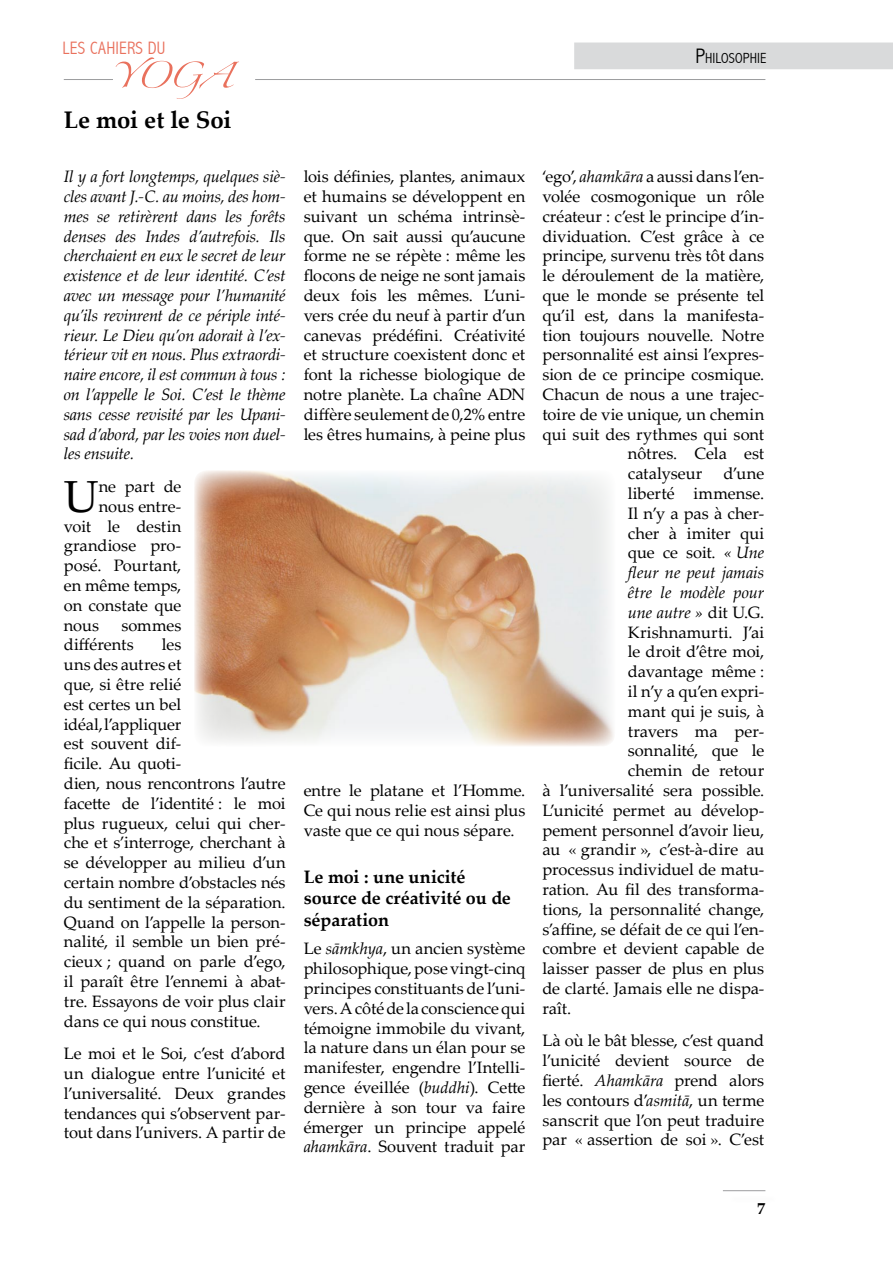
<style>
.page{position:relative;width:893px;height:1263px;background:#fff}
.page>*{position:absolute;margin:0;border:0;box-sizing:border-box;transform-origin:0 0}
.t1{font:57px "Linotype Zapfino One";color:#e9715d}
.t2{font:45px "Palatino Linotype";color:#000}
.t3{font:700 24px "Palatino Linotype";letter-spacing:-.01em;color:#000}
.t4{font:700 18px/21.6px "Palatino Linotype";letter-spacing:-.005em;color:#000}
.t5{font:300 condensed 18px "Abadi";letter-spacing:.01em;color:#e9715d}
.t6{font:16.5px/19.8px "Palatino Linotype";color:#000;text-align:justify}
.t7{font:italic 16.5px/19.8px "Palatino Linotype";letter-spacing:-.015em;color:#000;text-align:justify}
.t8{font:300 condensed 14.7px "Abadi";color:#000}
.s1{font-size:21px}
.s2{font-style:italic}
.s3{font-style:normal}
</style>
<div class="page">
<div style="left:575px;top:43px;width:317px;height:25px;background:#d9dadb"></div>
<div style="left:574px;top:43px;width:319px;height:26px;border:2px solid #d9dadb"></div>
<hr style="left:255px;top:79px;width:510px;height:1px;background:#9c9d9f">
<hr style="left:64px;top:79px;width:49px;height:1px;background:#9c9d9f">
<hr style="left:723px;top:1190px;width:42px;height:1px;background:#9c9d9f">
<img style="left:194px;top:470px;width:421px;height:277px;border-radius:13px">
<p class="t5" style="left:63px;top:37px;width:104px">LES CAHIERS DU</p>
<h1 class="t1" style="left:111px;top:34px;width:124px">YOGA</h1>
<h3 class="t3" style="left:64px;top:102px;width:169px">Le moi et le Soi</h3>
<p class="t7" style="left:64px;top:166px;width:223px">Il y a fort longtemps, quelques siè&shy;cles avant J.-C. au moins, des hom&shy;mes se retirèrent dans les forêts denses des Indes d’autrefois. Ils cherchaient en eux le secret de leur existence et de leur identité. C’est avec un message pour l’humanité qu’ils revinrent de ce périple inté&shy;rieur. Le Dieu qu’on adorait à l’ex&shy;térieur vit en nous. Plus extraordi&shy;naire encore, il est commun à tous : on l’appelle le Soi. C’est le thème sans cesse revisité par les Upani&shy;sad d’abord, par les voies non duel&shy;les ensuite.</p>
<h2 class="t2" style="left:64px;top:464px;width:36px">U</h2>
<p class="t6" style="left:99px;top:476px;width:84px">ne part de</p>
<p class="t6" style="left:99px;top:496px;width:84px">nous entre-</p>
<p class="t6" style="left:64px;top:515px;width:119px">voit le destin</p>
<p class="t6" style="left:64px;top:535px;width:119px">grandiose pro-</p>
<p class="t6" style="left:64px;top:555px;width:119px">posé. Pourtant,</p>
<p class="t6" style="left:64px;top:575px;width:119px">en même temps,</p>
<p class="t6" style="left:64px;top:595px;width:119px">on constate que</p>
<p class="t6" style="left:64px;top:614px;width:37px">nous</p>
<p class="t6" style="left:64px;top:614px;width:119px;text-indent:58px">sommes différents</p>
<p class="t6" style="left:64px;top:634px;width:223px;text-align:left;text-indent:98px">les<br>uns des autres et<br>que, si être relié<br>est certes un bel<br>idéal, l’appliquer<br>est souvent dif-<br>ficile. Au quoti-<br>dien, nous rencontrons l’autre facette de l’identité : le moi plus rugueux, celui qui cher&shy;che et s’interroge, cherchant à se développer au milieu d’un certain nombre d’obstacles nés du sentiment de la séparation.<br>Quand on l’appelle la person&shy;nalité, il semble un bien pré&shy;cieux ; quand on parle d’ego, il paraît être l’ennemi à abat&shy;tre. Essayons de voir plus clair dans ce qui nous constitue.</p>
<p class="t6" style="left:64px;top:1043px;width:223px">Le moi et le Soi, c’est d’abord un dialogue entre l’unicité et l’universalité. Deux grandes tendances qui s’observent par&shy;tout dans l’univers. A partir de</p>
<p class="t8" style="left:695px;top:49px;width:73px"><span class="s1">P</span>HILOSOPHIE</p>
<p class="t6" style="left:304px;top:166px;width:223px">lois définies, plantes, animaux et humains se développent en suivant un schéma intrinsè&shy;que. On sait aussi qu’aucune forme ne se répète : même les flocons de neige ne sont jamais deux fois les mêmes. L’uni&shy;vers crée du neuf à partir d’un canevas prédéfini. Créativité et structure coexistent donc et font la richesse biologique de notre planète. La chaîne ADN diffère seulement de 0,2% entre les êtres humains, à peine plus</p>
<p class="t6" style="left:304px;top:780px;width:223px">entre le platane et l’Homme.<br>Ce qui nous relie est ainsi plus vaste que ce qui nous sépare.</p>
<p class="t4" style="left:304px;top:865px;width:209px">Le moi : une unicité source de créativité ou de séparation</p>
<p class="t6" style="left:304px;top:938px;width:223px">Le <span class="s2">sāmkhya</span>, un ancien système philosophique, pose vingt-cinq principes constituants de l’uni&shy;vers. A côté de la conscience qui témoigne immobile du vivant, la nature dans un élan pour se manifester, engendre l’Intelli&shy;gence éveillée (<span class="s2">buddhi</span>). Cette dernière à son tour va faire émerger un principe appelé <span class="s2">ahamkāra</span>. Souvent traduit par</p>
<p class="t6" style="left:542px;top:166px;width:223px">‘ego’, <span class="s2">ahamkāra</span> a aussi dans l’en-</p>
<p class="t6" style="left:542px;top:186px;width:223px">volée cosmogonique un rôle</p>
<p class="t6" style="left:542px;top:206px;width:223px">créateur : c’est le principe d’in-</p>
<p class="t6" style="left:542px;top:225px;width:223px">dividuation. C’est grâce à ce</p>
<p class="t6" style="left:542px;top:245px;width:223px">principe, survenu très tôt dans</p>
<p class="t6" style="left:542px;top:265px;width:223px">le déroulement de la matière,</p>
<p class="t6" style="left:542px;top:285px;width:223px">que le monde se présente tel</p>
<p class="t6" style="left:542px;top:305px;width:223px">qu’il est, dans la manifesta-</p>
<p class="t6" style="left:542px;top:324px;width:223px">tion toujours nouvelle. Notre</p>
<p class="t6" style="left:542px;top:344px;width:223px">personnalité est ainsi l’expres-</p>
<p class="t6" style="left:542px;top:364px;width:223px">sion de ce principe cosmique.</p>
<p class="t6" style="left:542px;top:384px;width:223px">Chacun de nous a une trajec-</p>
<p class="t6" style="left:542px;top:404px;width:223px">toire de vie unique, un chemin</p>
<p class="t6" style="left:542px;top:423px;width:223px">qui suit des rythmes qui sont</p>
<p class="t6" style="left:628px;top:443px;width:138px">nôtres. Cela est</p>
<p class="t6" style="left:628px;top:463px;width:76px">catalyseur</p>
<p class="t6" style="left:723px;top:463px;width:42px">d’une</p>
<p class="t6" style="left:628px;top:483px;width:138px">liberté immense.</p>
<p class="t6" style="left:628px;top:503px;width:138px">Il n’y a pas à cher-</p>
<p class="t6" style="left:628px;top:522px;width:138px">cher à imiter qui</p>
<p class="t6" style="left:628px;top:542px;width:138px">que ce soit. <span class="s2">« Une</span></p>
<p class="t7" style="left:628px;top:562px;width:138px">fleur ne peut jamais</p>
<p class="t7" style="left:628px;top:582px;width:138px">être le modèle pour</p>
<p class="t7" style="left:628px;top:602px;width:138px">une autre » <span class="s3">dit U.G.</span></p>
<p class="t6" style="left:628px;top:621px;width:138px">Krishnamurti. J’ai</p>
<p class="t6" style="left:628px;top:641px;width:138px">le droit d’être moi,</p>
<p class="t6" style="left:628px;top:661px;width:138px">davantage même :</p>
<p class="t6" style="left:628px;top:681px;width:138px">il n’y a qu’en expri-</p>
<p class="t6" style="left:628px;top:701px;width:138px">mant qui je suis, à</p>
<p class="t6" style="left:628px;top:720px;width:138px">travers ma per-</p>
<p class="t6" style="left:628px;top:740px;width:138px">sonnalité, que le</p>
<p class="t6" style="left:628px;top:760px;width:138px">chemin de retour</p>
<p class="t6" style="left:542px;top:780px;width:223px">à l’universalité sera possible.</p>
<p class="t6" style="left:542px;top:800px;width:223px">L’unicité permet au dévelop-</p>
<p class="t6" style="left:542px;top:819px;width:223px">pement personnel d’avoir lieu,</p>
<p class="t6" style="left:542px;top:839px;width:223px">au « grandir », c’est-à-dire au</p>
<p class="t6" style="left:542px;top:859px;width:223px">processus individuel de matu-</p>
<p class="t6" style="left:542px;top:879px;width:223px">ration. Au fil des transforma-</p>
<p class="t6" style="left:542px;top:899px;width:223px">tions, la personnalité change,</p>
<p class="t6" style="left:542px;top:918px;width:223px">s’affine, se défait de ce qui l’en-</p>
<p class="t6" style="left:542px;top:938px;width:223px">combre et devient capable de</p>
<p class="t6" style="left:542px;top:958px;width:223px">laisser passer de plus en plus</p>
<p class="t6" style="left:542px;top:978px;width:223px">de clarté. Jamais elle ne dispa-</p>
<p class="t6" style="left:542px;top:998px;width:30px">raît.</p>
<p class="t6" style="left:542px;top:1030px;width:223px">Là où le bât blesse, c’est quand l’unicité devient source de fierté. <span class="s2">Ahamkāra</span> prend alors les contours d’<span class="s2">asmitā</span>, un terme sanscrit que l’on peut traduire par « assertion de soi ». C’est</p>
</div>
